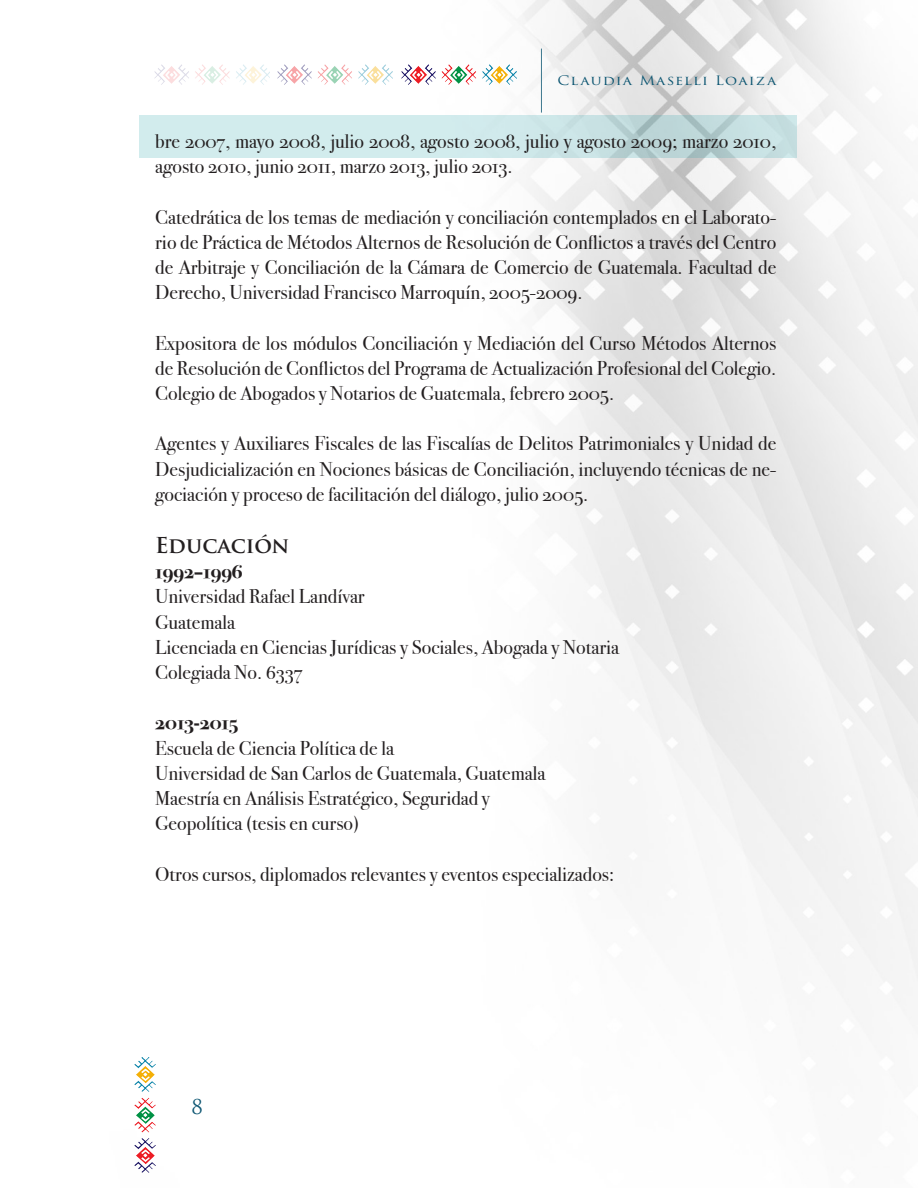
<style>
.page{position:relative;width:918px;height:1188px;background:#fff}
.page>*{position:absolute;margin:0;border:0;box-sizing:border-box;transform-origin:0 0}
.Subtitulos{font:700 21.3px "Trajan Pro";color:#231f20}
.Texto{font:19.95px/25.2px "Bodoni Svty Two OSITCTT";color:#231f20;text-align:justify}
.Texto-2{font:700 19.95px "Bodoni Svty Two OSITCTT";color:#231f20}
.t1{font:19.95px "Trajan Pro";color:#0d5672}
.t2{font:12.75px "Trajan Pro 3";letter-spacing:.075em;color:#0d5672;scale:1.18 1}
</style>
<div class="page">
<img style="left:134px;top:0;width:784px;height:1173px">
<hr style="left:541px;top:49px;width:1px;height:64px;background:#3d788e">
<img style="left:401px;top:64px;width:116px;height:21px">
<img style="left:278px;top:64px;width:115px;height:21px">
<img style="left:155px;top:64px;width:115px;height:21px">
<img style="left:135px;top:1057px;width:21px;height:115px">
<svg style="left:139px;top:116px;width:657px;height:42px;background:#cae4e6"></svg>
<p class="t2" style="left:558px;top:71px;width:187px">Claudia Maselli Loaiza</p>
<p class="Texto" style="left:155px;top:129px;width:623px">bre 2007, mayo 2008, julio 2008, agosto 2008, julio y agosto 2009; marzo 2010, agosto 2010, junio 2011, marzo 2013, julio 2013.</p>
<p class="Texto" style="left:155px;top:204px;width:623px">Catedrática de los temas de mediación y conciliación contemplados en el Laborato&shy;rio de Práctica de Métodos Alternos de Resolución de Conflictos a través del Centro de Arbitraje y Conciliación de la Cámara de Comercio de Guatemala. Facultad de Derecho, Universidad Francisco Marroquín, 2005-2009.</p>
<p class="Texto" style="left:155px;top:330px;width:623px">Expositora de los módulos Conciliación y Mediación del Curso Métodos Alternos de Resolución de Conflictos del Programa de Actualización Profesional del Colegio.<br>Colegio de Abogados y Notarios de Guatemala, febrero 2005.</p>
<p class="Texto" style="left:155px;top:431px;width:623px">Agentes y Auxiliares Fiscales de las Fiscalías de Delitos Patrimoniales y Unidad de Desjudicialización en Nociones básicas de Conciliación, incluyendo técnicas de ne&shy;gociación y proceso de facilitación del diálogo, julio 2005.</p>
<p class="Subtitulos" style="left:155px;top:532px;width:136px">Educación</p>
<p class="Texto-2" style="left:155px;top:560px;width:89px">1992–1996</p>
<p class="Texto" style="left:155px;top:584px;width:211px">Universidad Rafael Landívar</p>
<p class="Texto" style="left:155px;top:609px;width:81px">Guatemala</p>
<p class="Texto" style="left:155px;top:634px;width:465px">Licenciada en Ciencias Jurídicas y Sociales, Abogada y Notaria</p>
<p class="Texto" style="left:155px;top:660px;width:148px">Colegiada No. 6337</p>
<p class="Texto-2" style="left:155px;top:711px;width:84px">2013-2015</p>
<p class="Texto" style="left:155px;top:735px;width:240px">Escuela de Ciencia Política de la</p>
<p class="Texto" style="left:155px;top:760px;width:392px">Universidad de San Carlos de Guatemala, Guatemala</p>
<p class="Texto" style="left:155px;top:786px;width:336px">Maestría en Análisis Estratégico, Seguridad y</p>
<p class="Texto" style="left:155px;top:811px;width:206px">Geopolítica (tesis en curso)</p>
<p class="Texto" style="left:155px;top:861px;width:461px">Otros cursos, diplomados relevantes y eventos especializados:</p>
<p class="t1" style="left:191px;top:1095px;width:13px">8</p>
</div>
